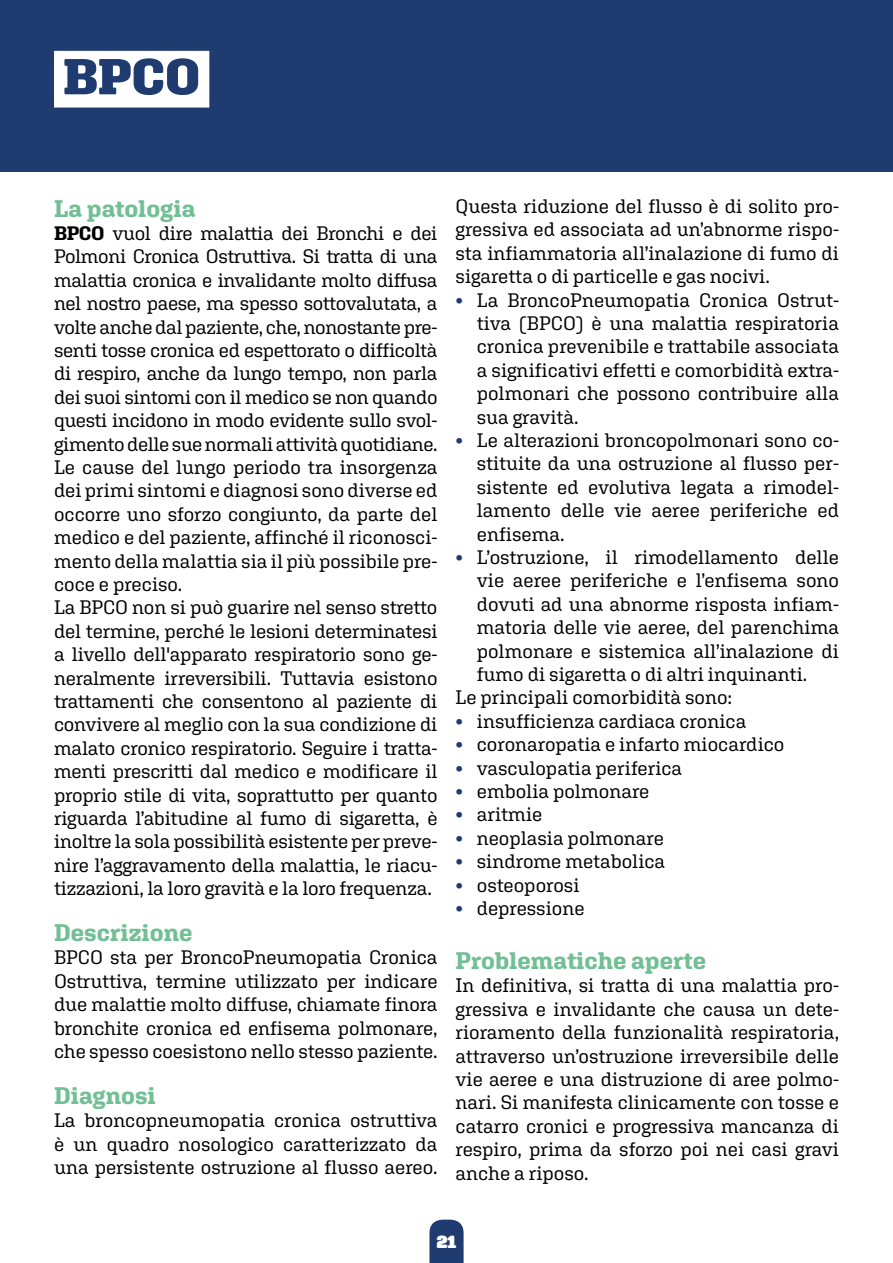
<style>
.page{position:relative;width:893px;height:1263px;background:#fff}
.page>*{position:absolute;margin:0;border:0;box-sizing:border-box;transform-origin:0 0}
.t1{font:900 50.4px "Aglet Slab";color:#1f3b70}
.t2{font:700 24px "Aglet Slab";color:#72bf95}
.t3{font:19.5px/23.4px "Aglet Slab";letter-spacing:-.01em;color:#000;text-align:justify}
.t4{font:900 18px "Aglet Slab";color:#fff}
.s1{font-weight:700}
.s2{font-weight:700;color:#1f3b70}
</style>
<div class="page">
<div style="left:0;top:0;width:893px;height:171px;background:#1f3b70"></div>
<div style="left:54px;top:51px;width:155px;height:57px;background:#fff"></div>
<svg style="left:429px;top:1219px;width:35px;height:44px;background:#314b7b"></svg>
<h1 class="t1" style="left:63px;top:47px;width:138px">BPCO</h1>
<p class="t2" style="left:54px;top:194px;width:143px">La patologia</p>
<p class="t3" style="left:54px;top:221px;width:385px;text-align:left"><span class="s1">BPCO</span> vuol dire malattia dei Bronchi e dei Polmoni Cronica Ostruttiva. Si tratta di una malattia cronica e invalidante molto diffusa nel nostro paese, ma spesso sottovalutata, a volte anche dal paziente, che, nonostante pre&shy;senti tosse cronica ed espettorato o difficoltà di respiro, anche da lungo tempo, non parla dei suoi sintomi con il medico se non quando questi incidono in modo evidente sullo svol&shy;gimento delle sue normali attività quotidiane.<br>Le cause del lungo periodo tra insorgenza dei primi sintomi e diagnosi sono diverse ed occorre uno sforzo congiunto, da parte del medico e del paziente, affinché il riconosci&shy;mento della malattia sia il più possibile pre&shy;coce e preciso.<br>La BPCO non si può guarire nel senso stretto del termine, perché le lesioni determinatesi a livello dell'apparato respiratorio sono ge&shy;neralmente irreversibili. Tuttavia esistono trattamenti che consentono al paziente di convivere al meglio con la sua condizione di malato cronico respiratorio. Seguire i tratta&shy;menti prescritti dal medico e modificare il proprio stile di vita, soprattutto per quanto riguarda l’abitudine al fumo di sigaretta, è inoltre la sola possibilità esistente per preve&shy;nire l’aggravamento della malattia, le riacu&shy;tizzazioni, la loro gravità e la loro frequenza.</p>
<p class="t2" style="left:54px;top:918px;width:140px">Descrizione</p>
<p class="t3" style="left:54px;top:945px;width:385px">BPCO sta per BroncoPneumopatia Cronica Ostruttiva, termine utilizzato per indicare due malattie molto diffuse, chiamate finora bronchite cronica ed enfisema polmonare, che spesso coesistono nello stesso paziente.</p>
<p class="t2" style="left:54px;top:1081px;width:103px">Diagnosi</p>
<p class="t3" style="left:54px;top:1108px;width:385px">La broncopneumopatia cronica ostruttiva è un quadro nosologico caratterizzato da una persistente ostruzione al flusso aereo.</p>
<p class="t3" style="left:456px;top:194px;width:385px">Questa riduzione del flusso è di solito pro&shy;gressiva ed associata ad un’abnorme rispo&shy;sta infiammatoria all’inalazione di fumo di sigaretta o di particelle e gas nocivi.</p>
<p class="t3" style="left:477px;top:288px;width:364px;text-indent:-21px"><span class="s2">•</span> La BroncoPneumopatia Cronica Ostrut&shy;tiva (BPCO) è una malattia respiratoria cronica prevenibile e trattabile associata a significativi effetti e comorbidità extra&shy;polmonari che possono contribuire alla sua gravità.</p>
<p class="t3" style="left:477px;top:428px;width:364px;text-indent:-21px"><span class="s2">•</span> Le alterazioni broncopolmonari sono co&shy;stituite da una ostruzione al flusso per&shy;sistente ed evolutiva legata a rimodel&shy;lamento delle vie aeree periferiche ed enfisema.</p>
<p class="t3" style="left:456px;top:545px;width:385px"><span class="s2">•</span> L’ostruzione, il rimodellamento delle</p>
<p class="t3" style="left:477px;top:568px;width:364px">vie aeree periferiche e l’enfisema sono</p>
<p class="t3" style="left:477px;top:592px;width:364px">dovuti ad una abnorme risposta infiam-</p>
<p class="t3" style="left:477px;top:615px;width:364px">matoria delle vie aeree, del parenchima</p>
<p class="t3" style="left:477px;top:639px;width:364px">polmonare e sistemica all’inalazione di</p>
<p class="t3" style="left:477px;top:662px;width:332px">fumo di sigaretta o di altri inquinanti.</p>
<p class="t3" style="left:456px;top:685px;width:278px">Le principali comorbidità sono:</p>
<p class="t3" style="left:456px;top:709px;width:292px"><span class="s2">•</span> insufficienza cardiaca cronica</p>
<p class="t3" style="left:456px;top:732px;width:330px"><span class="s2">•</span> coronaropatia e infarto miocardico</p>
<p class="t3" style="left:456px;top:756px;width:228px"><span class="s2">•</span> vasculopatia periferica</p>
<p class="t3" style="left:456px;top:779px;width:195px"><span class="s2">•</span> embolia polmonare</p>
<p class="t3" style="left:456px;top:802px;width:88px"><span class="s2">•</span> aritmie</p>
<p class="t3" style="left:456px;top:826px;width:210px"><span class="s2">•</span> neoplasia polmonare</p>
<p class="t3" style="left:456px;top:849px;width:211px"><span class="s2">•</span> sindrome metabolica</p>
<p class="t3" style="left:456px;top:873px;width:126px"><span class="s2">•</span> osteoporosi</p>
<p class="t3" style="left:456px;top:896px;width:131px"><span class="s2">•</span> depressione</p>
<p class="t2" style="left:456px;top:946px;width:252px">Problematiche aperte</p>
<p class="t3" style="left:456px;top:973px;width:385px">In definitiva, si tratta di una malattia pro&shy;gressiva e invalidante che causa un dete&shy;rioramento della funzionalità respiratoria, attraverso un’ostruzione irreversibile delle vie aeree e una distruzione di aree polmo&shy;nari. Si manifesta clinicamente con tosse e catarro cronici e progressiva mancanza di respiro, prima da sforzo poi nei casi gravi anche a riposo.</p>
<p class="t4" style="left:437px;top:1231px;width:21px">21</p>
</div>
